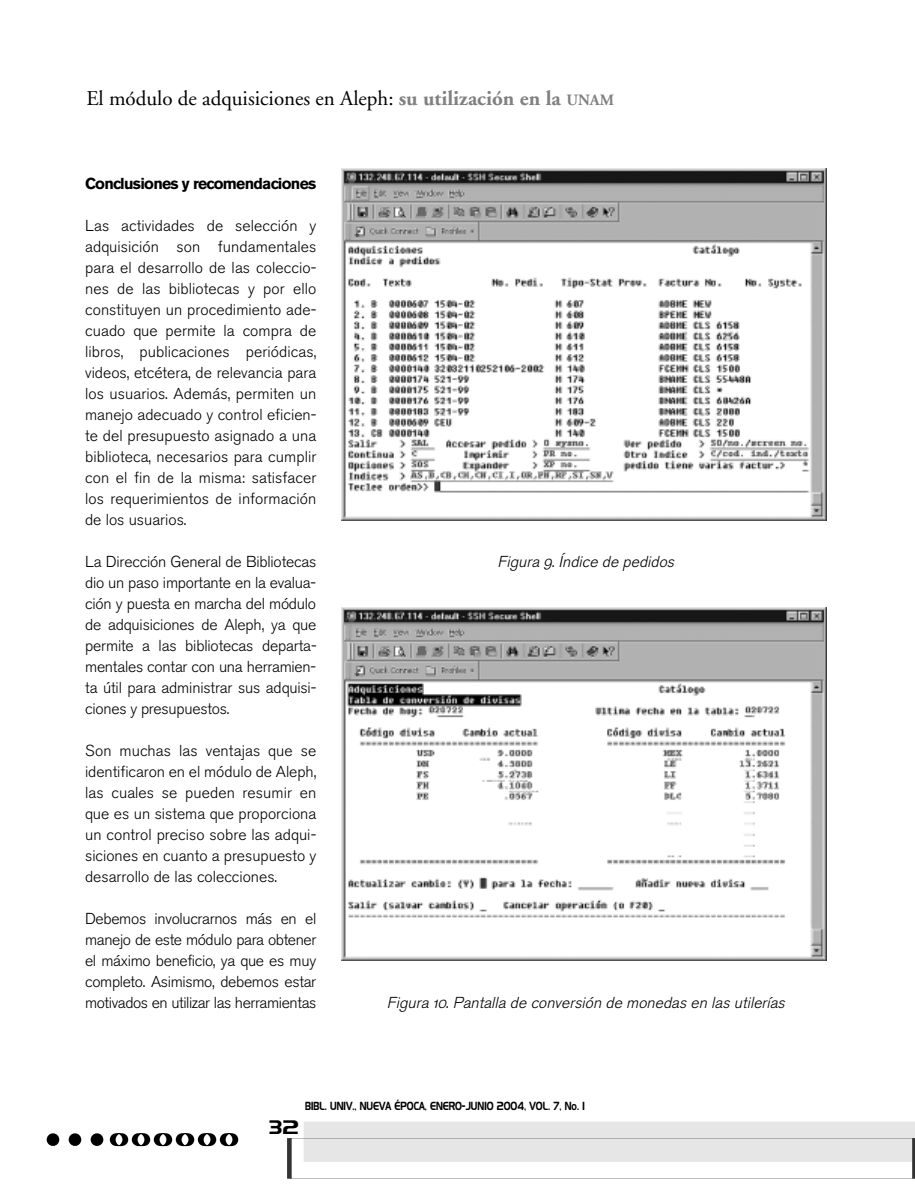
<style>
.page{position:relative;width:915px;height:1191px;background:#fff}
.page>*{position:absolute;margin:0;border:0;box-sizing:border-box;transform-origin:0 0}
.t1{font:21px "Adobe Garamond";color:#000}
.t2{font:19.5px "Denmark";color:#000}
.t3{font:15.75px/21px "Akzidenz Grotesk BE Light Os F";letter-spacing:-.005em;color:#000;text-align:justify}
.t4{font:italic 15.75px "Akzidenz Grotesk BE Light Os F";color:#000}
.t5{font:700 15.75px "Akzidenz Grotesk BE";letter-spacing:-.045em;color:#000}
.t6{font:11.7px "Denmark";color:#000;scale:.7 1}
.s1{font-weight:700;color:#808080}
.s2{font-weight:700;font-size:15.75px;color:#808080}
</style>
<div class="page">
<svg style="left:287px;top:1122px;width:627px;height:56px"></svg>
<div style="left:47px;top:1133px;width:12px;height:13px;background:#000;border-radius:50%"></div>
<div style="left:69px;top:1133px;width:12px;height:13px;background:#000;border-radius:50%"></div>
<div style="left:91px;top:1133px;width:12px;height:13px;background:#000;border-radius:50%"></div>
<svg style="left:113px;top:1133px;width:12px;height:13px"></svg>
<div style="left:112px;top:1132px;width:14px;height:14px;border:2px solid #000;border-radius:50%"></div>
<svg style="left:135px;top:1133px;width:12px;height:13px"></svg>
<div style="left:134px;top:1132px;width:14px;height:14px;border:2px solid #000;border-radius:50%"></div>
<svg style="left:157px;top:1133px;width:12px;height:13px"></svg>
<div style="left:156px;top:1132px;width:14px;height:14px;border:2px solid #000;border-radius:50%"></div>
<svg style="left:179px;top:1133px;width:12px;height:13px"></svg>
<div style="left:178px;top:1132px;width:14px;height:14px;border:2px solid #000;border-radius:50%"></div>
<svg style="left:201px;top:1133px;width:12px;height:13px"></svg>
<div style="left:200px;top:1132px;width:14px;height:14px;border:2px solid #000;border-radius:50%"></div>
<svg style="left:223px;top:1133px;width:12px;height:13px"></svg>
<div style="left:222px;top:1132px;width:14px;height:14px;border:2px solid #000;border-radius:50%"></div>
<img style="left:342px;top:168px;width:484px;height:353px">
<img style="left:342px;top:607px;width:484px;height:353px">
<h1 class="t1" style="left:87px;top:90px;width:528px">El módulo de adquisiciones en Aleph: <span class="s1">su utilización en la</span> <span class="s2">UNAM</span></h1>
<p class="t5" style="left:85px;top:177px;width:233px">Conclusiones y recomendaciones</p>
<p class="t3" style="left:85px;top:216px;width:233px">Las actividades de selección y adquisición son fundamentales para el desarrollo de las coleccio&shy;nes de las bibliotecas y por ello constituyen un procedimiento ade&shy;cuado que permite la compra de libros, publicaciones periódicas, videos, etcétera, de relevancia para los usuarios. Además, permiten un manejo adecuado y control eficien&shy;te del presupuesto asignado a una biblioteca, necesarios para cumplir con el fin de la misma: satisfacer los requerimientos de información de los usuarios.</p>
<p class="t3" style="left:85px;top:552px;width:233px">La Dirección General de Bibliotecas dio un paso importante en la evalua&shy;ción y puesta en marcha del módulo de adquisiciones de Aleph, ya que permite a las bibliotecas departa&shy;mentales contar con una herramien&shy;ta útil para administrar sus adquisi&shy;ciones y presupuestos.</p>
<p class="t3" style="left:85px;top:741px;width:233px">Son muchas las ventajas que se identificaron en el módulo de Aleph, las cuales se pueden resumir en que es un sistema que proporciona un control preciso sobre las adqui&shy;siciones en cuanto a presupuesto y desarrollo de las colecciones.</p>
<p class="t3" style="left:85px;top:909px;width:233px">Debemos involucrarnos más en el manejo de este módulo para obtener el máximo beneficio, ya que es muy completo. Asimismo, debemos estar motivados en utilizar las herramientas</p>
<p class="t4" style="left:497px;top:555px;width:181px">Figura 9.Índice de pedidos</p>
<p class="t4" style="left:387px;top:996px;width:403px">Figura 10.Pantalla de conversión de monedas en las utilerías</p>
<p class="t6" style="left:305px;top:1098px;width:400px">BIBL. UNIV., NUEVA ÉPOCA, ENERO-JUNIO 2004, VOL. 7, No. 1</p>
<p class="t2" style="left:269px;top:1115px;width:32px">32</p>
</div>
